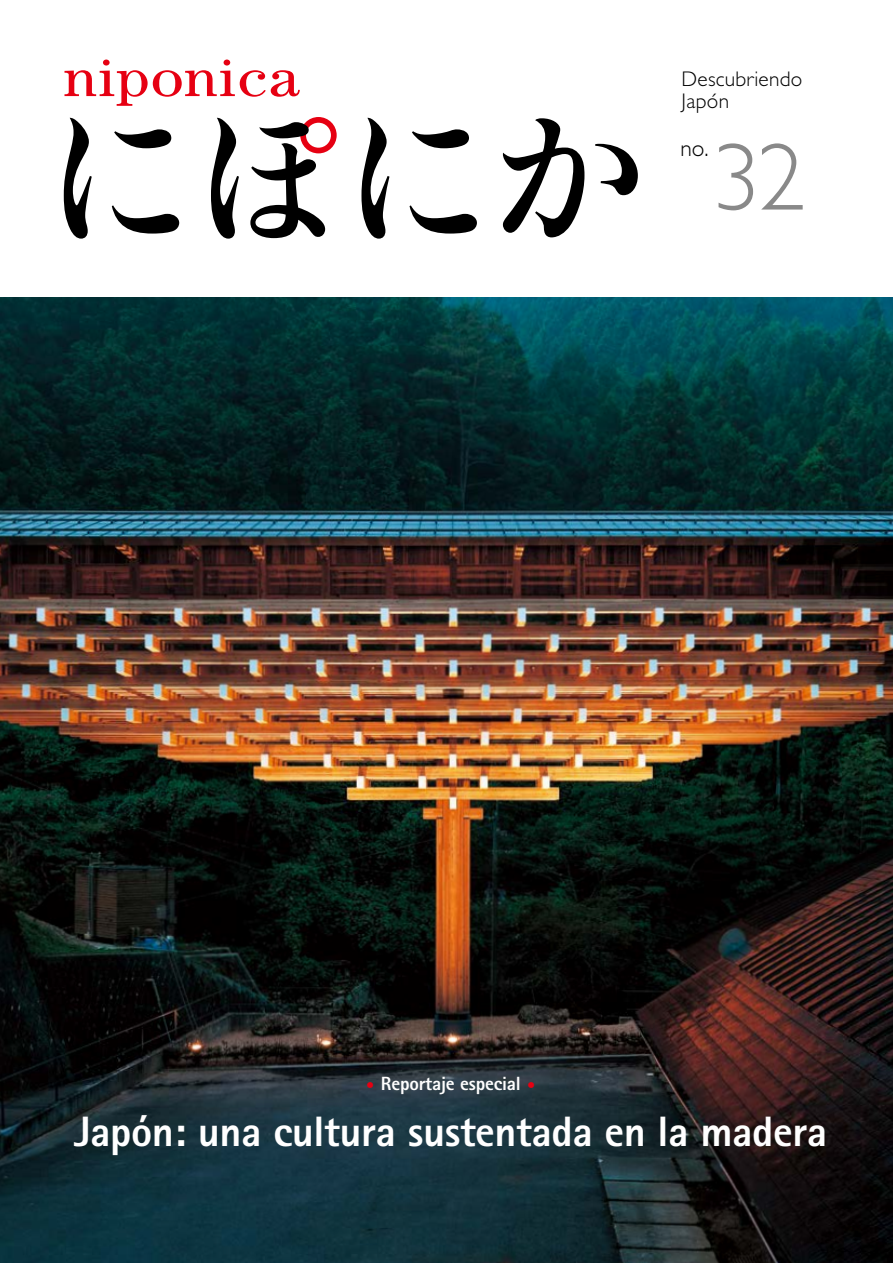
<style>
.page{position:relative;width:893px;height:1263px;background:#fff}
.page>*{position:absolute;margin:0;border:0;box-sizing:border-box;transform-origin:0 0}
.t1{font:300 95.7px "Gill Sans Std";color:#898989}
.t2{font:800 42.45px "Rotis Sans Serif";letter-spacing:-.01em;color:#fff}
.t3{font:300 23.4px "Gill Sans Std";color:#000}
.t4{font:300 21.3px/22.4px "Gill Sans Std";letter-spacing:.01em;color:#000}
.t5{font:800 19.2px "Rotis Sans Serif";letter-spacing:-.01em;color:#fff}
.s1{font-family:"Ryumin Pr 5";font-weight:300;color:#e60012}
</style>
<div class="page">
<img style="left:0;top:298px;width:893px;height:965px">
<svg style="left:64px;top:118px;width:115px;height:121px"></svg>
<svg style="left:211px;top:118px;width:28px;height:121px"></svg>
<svg style="left:250px;top:117px;width:87px;height:121px"></svg>
<svg style="left:361px;top:118px;width:116px;height:121px"></svg>
<svg style="left:503px;top:118px;width:135px;height:119px"></svg>
<svg style="left:64px;top:60px;width:236px;height:46px"></svg>
<p class="t4" style="left:682px;top:68px;width:122px">Descubriendo<br>Japón</p>
<p class="t3" style="left:680px;top:135px;width:30px">no.</p>
<h1 class="t1" style="left:712px;top:124px;width:95px">32</h1>
<p class="t5" style="left:366px;top:1072px;width:170px"><span class="s1">•</span> Reportaje especial <span class="s1">•</span></p>
<p class="t2" style="left:74px;top:1104px;width:755px">Japón: una cultura sustentada en la madera</p>
</div>
